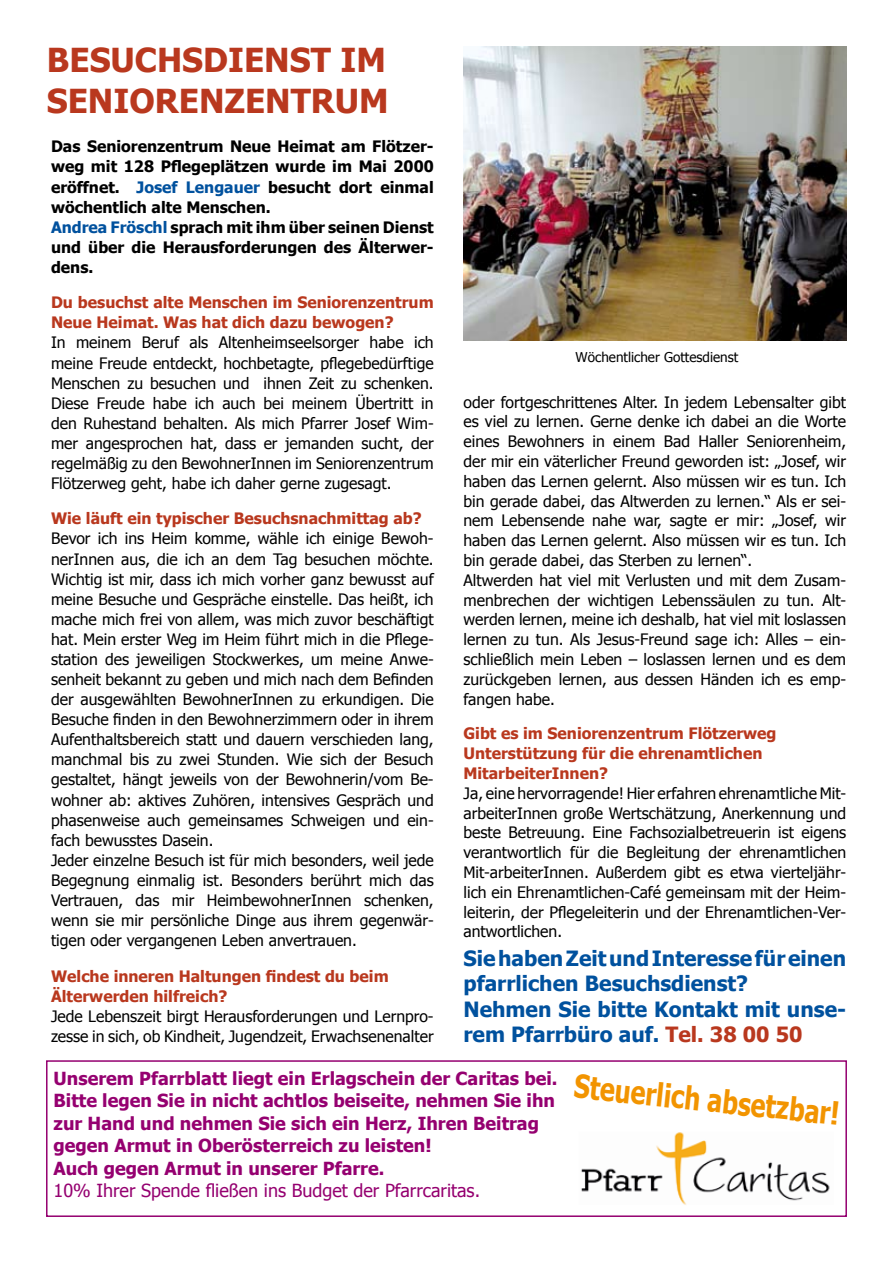
<style>
.page{position:relative;width:893px;height:1263px;background:#fff}
.page>*{position:absolute;margin:0;border:0;box-sizing:border-box;transform-origin:0 0}
.t1{font:700 33px/40.5px "Tahoma";color:#b9381e}
.t2{font:700 31.8px "Tahoma";color:#f29400;scale:.79 1}
.t3{font:700 21px/25.5px "Tahoma";color:#00519e}
.t4{font:700 18px/22.5px "Tahoma";color:#950070}
.t5{font:18px "Tahoma";color:#950070}
.t6{font:15.75px/20.1px "Tahoma";color:#000}
.t7{font:700 15.75px/20.1px "Tahoma";color:#b9381e}
.t8{font:700 15.75px/20.1px "Tahoma";color:#000}
.t9{font:13.5px "Tahoma";color:#000}
.s1{color:#00519e}
.s2{color:#b9381e}
</style>
<div class="page">
<div style="left:46px;top:1060px;width:801px;height:157px;border:2px solid #950070"></div>
<img style="left:463px;top:47px;width:383px;height:294px">
<img style="left:581px;top:1132px;width:249px;height:73px">
<h1 class="t1" style="left:47px;top:39px;width:343px">BESUCHSDIENST IM<br>SENIORENZENTRUM</h1>
<p class="t8" style="left:51px;top:136px;width:384px">Das Seniorenzentrum Neue Heimat am Flötzer&shy;weg mit 128 Pflegeplätzen wurde im Mai 2000 eröffnet. <span class="s1">Josef Lengauer</span> besucht dort einmal wöchentlich alte Menschen.<br><span class="s1">Andrea Fröschl</span> sprach mit ihm über seinen Dienst und über die Herausforderungen des Älterwer&shy;dens.</p>
<p class="t7" style="left:51px;top:292px;width:384px">Du besuchst alte Menschen im Seniorenzentrum<br>Neue Heimat. Was hat dich dazu bewogen?</p>
<p class="t6" style="left:51px;top:332px;width:384px;text-align:justify">In meinem Beruf als Altenheimseelsorger habe ich meine Freude entdeckt, hochbetagte, pflegebedürftige Menschen zu besuchen und ihnen Zeit zu schenken.<br>Diese Freude habe ich auch bei meinem Übertritt in den Ruhestand behalten. Als mich Pfarrer Josef Wim&shy;mer angesprochen hat, dass er jemanden sucht, der regelmäßig zu den BewohnerInnen im Seniorenzentrum Flötzerweg geht, habe ich daher gerne zugesagt.</p>
<p class="t7" style="left:51px;top:508px;width:372px">Wie läuft ein typischer Besuchsnachmittag ab?</p>
<p class="t6" style="left:51px;top:528px;width:384px">Bevor ich ins Heim komme, wähle ich einige Bewoh&shy;nerInnen aus, die ich an dem Tag besuchen möchte.<br>Wichtig ist mir, dass ich mich vorher ganz bewusst auf meine Besuche und Gespräche einstelle. Das heißt, ich mache mich frei von allem, was mich zuvor beschäftigt hat. Mein erster Weg im Heim führt mich in die Pflege&shy;station des jeweiligen Stockwerkes, um meine Anwe&shy;senheit bekannt zu geben und mich nach dem Befinden der ausgewählten BewohnerInnen zu erkundigen. Die Besuche finden in den Bewohnerzimmern oder in ihrem Aufenthaltsbereich statt und dauern verschieden lang, manchmal bis zu zwei Stunden. Wie sich der Besuch gestaltet, hängt jeweils von der Bewohnerin/vom Be&shy;wohner ab: aktives Zuhören, intensives Gespräch und phasenweise auch gemeinsames Schweigen und ein&shy;fach bewusstes Dasein.<br>Jeder einzelne Besuch ist für mich besonders, weil jede Begegnung einmalig ist. Besonders berührt mich das Vertrauen, das mir HeimbewohnerInnen schenken, wenn sie mir persönliche Dinge aus ihrem gegenwär&shy;tigen oder vergangenen Leben anvertrauen.</p>
<p class="t7" style="left:51px;top:965px;width:339px">Welche inneren Haltungen findest du beim<br>Älterwerden hilfreich?</p>
<p class="t6" style="left:51px;top:1005px;width:384px">Jede Lebenszeit birgt Herausforderungen und Lernpro&shy;zesse in sich, ob Kindheit, Jugendzeit, Erwachsenenalter</p>
<p class="t9" style="left:576px;top:348px;width:164px">Wöchentlicher Gottesdienst</p>
<p class="t6" style="left:463px;top:391px;width:384px">oder fortgeschrittenes Alter. In jedem Lebensalter gibt es viel zu lernen. Gerne denke ich dabei an die Worte eines Bewohners in einem Bad Haller Seniorenheim, der mir ein väterlicher Freund geworden ist: „Josef, wir haben das Lernen gelernt. Also müssen wir es tun. Ich bin gerade dabei, das Altwerden zu lernen.“ Als er sei&shy;nem Lebensende nahe war, sagte er mir: „Josef, wir haben das Lernen gelernt. Also müssen wir es tun. Ich bin gerade dabei, das Sterben zu lernen“.<br>Altwerden hat viel mit Verlusten und mit dem Zusam&shy;menbrechen der wichtigen Lebenssäulen zu tun. Alt&shy;werden lernen, meine ich deshalb, hat viel mit loslassen lernen zu tun. Als Jesus-Freund sage ich: Alles – ein&shy;schließlich mein Leben – loslassen lernen und es dem zurückgeben lernen, aus dessen Händen ich es emp&shy;fangen habe.</p>
<p class="t7" style="left:463px;top:723px;width:314px">Gibt es im Seniorenzentrum Flötzerweg<br>Unterstützung für die ehrenamtlichen<br>MitarbeiterInnen?</p>
<p class="t6" style="left:463px;top:782px;width:384px;text-align:justify">Ja, eine hervorragende! Hier erfahren ehrenamtliche Mit&shy;arbeiterInnen große Wertschätzung, Anerkennung und beste Betreuung. Eine Fachsozialbetreuerin ist eigens verantwortlich für die Begleitung der ehrenamtlichen Mit-arbeiterInnen. Außerdem gibt es etwa vierteljähr&shy;lich ein Ehrenamtlichen-Café gemeinsam mit der Heim&shy;leiterin, der Pflegeleiterin und der Ehrenamtlichen-Ver&shy;antwortlichen.</p>
<h3 class="t3" style="left:463px;top:945px;width:384px">Sie haben Zeit und Interesse für einen pfarrlichen Besuchsdienst?<br>Nehmen Sie bitte Kontakt mit unse&shy;rem Pfarrbüro auf. <span class="s2">Tel. 38 00 50</span></h3>
<p class="t4" style="left:54px;top:1066px;width:505px">Unserem Pfarrblatt liegt ein Erlagschein der Caritas bei.<br>Bitte legen Sie in nicht achtlos beiseite, nehmen Sie ihn zur Hand und nehmen Sie sich ein Herz, Ihren Beitrag gegen Armut in Oberösterreich zu leisten!<br>Auch gegen Armut in unserer Pfarre.</p>
<p class="t5" style="left:54px;top:1179px;width:428px">10% Ihrer Spende fließen ins Budget der Pfarrcaritas.</p>
<h2 class="t2" style="left:576px;top:1065px;width:339px;rotate:6deg">Steuerlich absetzbar!</h2>
</div>
